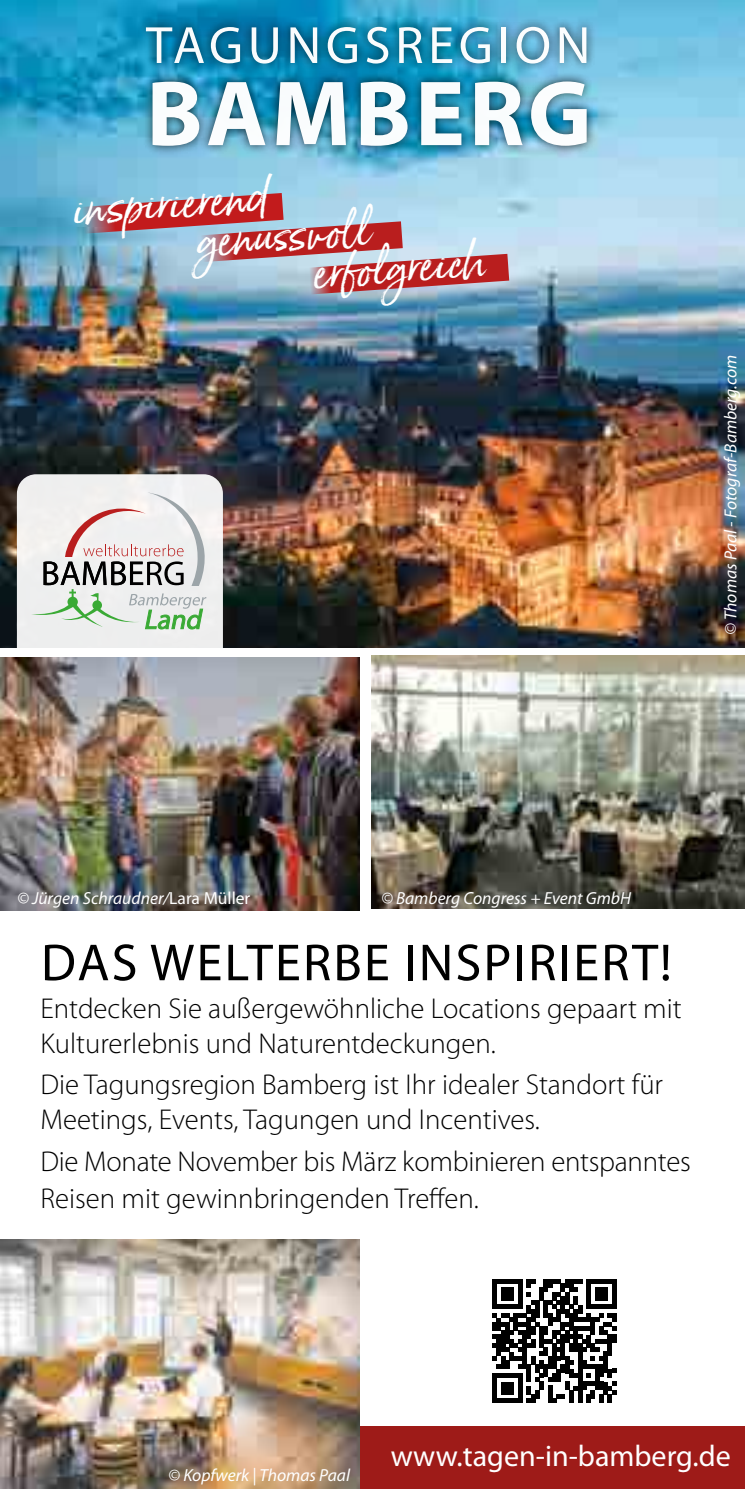
<style>
.page{position:relative;width:745px;height:1489px;background:#fff}
.page>*{position:absolute;margin:0;border:0;box-sizing:border-box;transform-origin:0 0}
.t1{font:700 93.5px "Myriad Pro";letter-spacing:.04em;color:#fff}
.t2{font:52.75px "Myriad Pro";letter-spacing:.085em;color:#fff}
.t3{font:52.5px "Myriad Pro";letter-spacing:.04em;color:#000}
.t4{font:43.75px "Born Ready Slanted";color:#fff}
.t5{font:30px "Myriad Pro";color:#fff}
.t6{font:300 28.75px/34.5px "Myriad Pro";color:#000}
.t7{font:italic 17.5px "Myriad Pro";color:#fff}
.s1{font-style:normal}
</style>
<div class="page">
<img style="left:0;top:227px;width:744px;height:420px">
<img style="left:0;top:0;width:744px;height:227px">
<div style="left:136px;top:17px;width:460px;height:139px;background:#000;opacity:.75"></div>
<svg style="left:78px;top:193px;width:431px;height:102px;background:#ab8e9a"></svg>
<svg style="left:17px;top:474px;width:206px;height:174px"></svg>
<div style="left:252px;top:1426px;width:492px;height:62px;background:#9e1b18"></div>
<svg style="left:492px;top:1279px;width:124px;height:123px"></svg>
<img style="left:0;top:1239px;width:359px;height:249px">
<img style="left:0;top:657px;width:360px;height:253px">
<img style="left:371px;top:655px;width:373px;height:253px">
<h2 class="t2" style="left:146px;top:13px;width:445px">TAGUNGSREGION</h2>
<h1 class="t1" style="left:146px;top:53px;width:446px">BAMBERG</h1>
<h3 class="t4" style="left:71px;top:183px;width:198px;rotate:-4deg">inspirierend</h3>
<h3 class="t4" style="left:195px;top:214px;width:160px;rotate:-4deg">genuss voll</h3>
<h3 class="t4" style="left:311px;top:246px;width:174px;rotate:-4deg">erfolgreich</h3>
<p class="t7" style="left:719px;top:635px;width:282px;rotate:-90deg">© Thomas Paal - Fotograf-Bamberg.com</p>
<p class="t7" style="left:17px;top:887px;width:235px">© Jürgen Schraudner/<span class="s1">Lara Müller</span></p>
<p class="t7" style="left:381px;top:887px;width:251px">© Bamberg Congress + Event GmbH</p>
<h3 class="t3" style="left:41px;top:930px;width:632px">DAS WELTERBE INSPIRIERT!</h3>
<p class="t6" style="left:40px;top:991px;width:642px">Entdecken Sie außergewöhnliche Locations gepaart mit<br>Kulturerlebnis und Naturentdeckungen.</p>
<p class="t6" style="left:40px;top:1067px;width:623px">Die Tagungsregion Bamberg ist Ihr idealer Standort für<br>Meetings, Events, Tagungen und Incentives.</p>
<p class="t6" style="left:40px;top:1141px;width:651px;line-height:37.5px">Die Monate November bis März kombinieren entspanntes<br>Reisen mit gewinnbringenden Treffen.</p>
<p class="t7" style="left:168px;top:1463px;width:183px">© Kopfwerk | Thomas Paal</p>
<p class="t5" style="left:390px;top:1437px;width:341px">www.tagen-in-bamberg.de</p>
</div>
